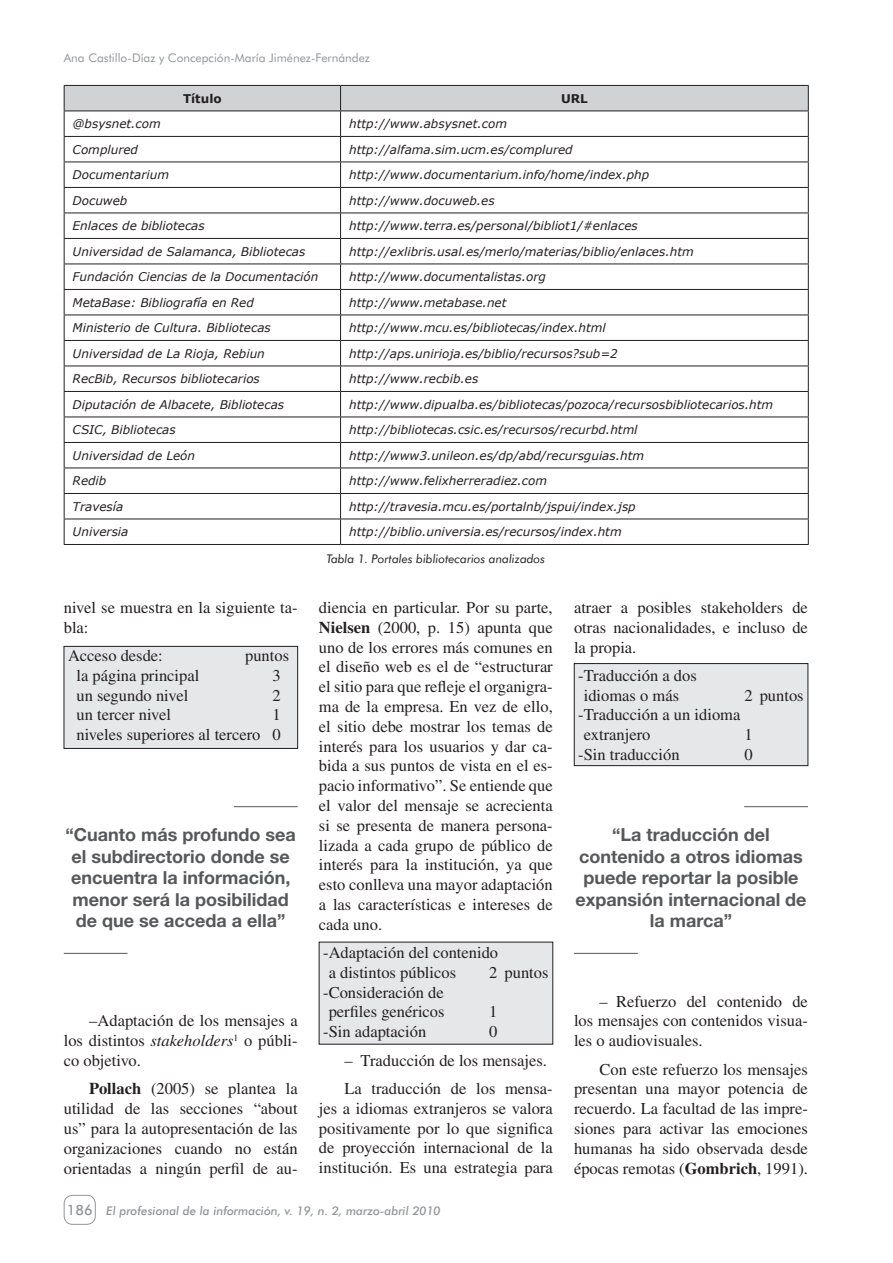
<style>
.page{position:relative;width:893px;height:1263px;background:#fff}
.page>*{position:absolute;margin:0;border:0;box-sizing:border-box;transform-origin:0 0}
.t1{font:700 18px/21.6px "Helvetica Neue";color:#57585a;text-align:center}
.t2{font:16.5px/19.8px "Times";color:#231f20;text-align:justify}
.t3{font:500 14.25px "Futura BT";color:#939598}
.t4{font:italic 12px "Verdana";color:#231f20}
.t5{font:italic 500 12px "Futura BT";color:#939598}
.t6{font:12px "Futura BT";color:#939598}
.t7{font:italic 12px "Futura BT";color:#231f20}
.t8{font:700 12px "Verdana";color:#231f20}
.s1{font-style:italic}
.s2{font-weight:700}
</style>
<div class="page">
<div style="left:64px;top:1195px;width:32px;height:30px;border:1px solid #939598;border-radius:9px"></div>
<div style="left:574px;top:663px;width:234px;height:103px;background:#e6e7e9"></div>
<div style="left:574px;top:663px;width:234px;height:103px;border:1px solid #231f20"></div>
<div style="left:319px;top:942px;width:234px;height:102px;background:#e6e7e9"></div>
<div style="left:64px;top:646px;width:234px;height:102px;background:#e6e7e9"></div>
<div style="left:64px;top:646px;width:234px;height:103px;border:1px solid #231f20"></div>
<hr style="left:234px;top:806px;width:64px;height:1px;background:#57585a">
<hr style="left:64px;top:953px;width:64px;height:1px;background:#57585a">
<hr style="left:744px;top:806px;width:64px;height:1px;background:#57585a">
<hr style="left:574px;top:953px;width:64px;height:1px;background:#57585a">
<svg style="left:64px;top:85px;width:745px;height:459px"></svg>
<hr style="left:64px;top:544px;width:277px;height:1px;background:#231f20">
<hr style="left:341px;top:544px;width:468px;height:1px;background:#231f20">
<p class="t6" style="left:64px;top:51px;width:308px">Ana Castillo-Díaz y Concepción-María Jiménez-Fernández</p>
<p class="t8" style="left:183px;top:91px;width:40px">Título</p>
<p class="t8" style="left:561px;top:91px;width:28px">URL</p>
<p class="t4" style="left:73px;top:116px;width:90px">@bsysnet.com</p>
<p class="t4" style="left:349px;top:116px;width:160px">http://www.absysnet.com</p>
<p class="t4" style="left:73px;top:142px;width:67px">Complured</p>
<p class="t4" style="left:349px;top:142px;width:225px">http://alfama.sim.ucm.es/complured</p>
<p class="t4" style="left:73px;top:167px;width:98px">Documentarium</p>
<p class="t4" style="left:349px;top:167px;width:302px">http://www.documentarium.info/home/index.php</p>
<p class="t4" style="left:73px;top:193px;width:56px">Docuweb</p>
<p class="t4" style="left:349px;top:193px;width:147px">http://www.docuweb.es</p>
<p class="t4" style="left:73px;top:218px;width:134px">Enlaces de bibliotecas</p>
<p class="t4" style="left:349px;top:218px;width:290px">http://www.terra.es/personal/bibliot1/#enlaces</p>
<p class="t4" style="left:73px;top:244px;width:234px">Universidad de Salamanca, Bibliotecas</p>
<p class="t4" style="left:349px;top:244px;width:346px">http://exlibris.usal.es/merlo/materias/biblio/enlaces.htm</p>
<p class="t4" style="left:73px;top:269px;width:247px">Fundación Ciencias de la Documentación</p>
<p class="t4" style="left:349px;top:269px;width:198px">http://www.documentalistas.org</p>
<p class="t4" style="left:73px;top:295px;width:183px">MetaBase: Bibliografía en Red</p>
<p class="t4" style="left:349px;top:295px;width:159px">http://www.metabase.net</p>
<p class="t4" style="left:73px;top:320px;width:200px">Ministerio de Cultura. Bibliotecas</p>
<p class="t4" style="left:349px;top:320px;width:258px">http://www.mcu.es/bibliotecas/index.html</p>
<p class="t4" style="left:73px;top:346px;width:194px">Universidad de La Rioja, Rebiun</p>
<p class="t4" style="left:349px;top:346px;width:270px">http://aps.unirioja.es/biblio/recursos?sub=2</p>
<p class="t4" style="left:73px;top:371px;width:189px">RecBib, Recursos bibliotecarios</p>
<p class="t4" style="left:349px;top:371px;width:131px">http://www.recbib.es</p>
<p class="t4" style="left:73px;top:397px;width:213px">Diputación de Albacete, Bibliotecas</p>
<p class="t4" style="left:349px;top:397px;width:426px">http://www.dipualba.es/bibliotecas/pozoca/recursosbibliotecarios.htm</p>
<p class="t4" style="left:73px;top:422px;width:105px">CSIC, Bibliotecas</p>
<p class="t4" style="left:349px;top:422px;width:290px">http://bibliotecas.csic.es/recursos/recurbd.html</p>
<p class="t4" style="left:73px;top:448px;width:124px">Universidad de León</p>
<p class="t4" style="left:349px;top:448px;width:297px">http://www3.unileon.es/dp/abd/recursguias.htm</p>
<p class="t4" style="left:73px;top:473px;width:35px">Redib</p>
<p class="t4" style="left:349px;top:473px;width:200px">http://www.felixherreradiez.com</p>
<p class="t4" style="left:73px;top:499px;width:52px">Travesía</p>
<p class="t4" style="left:349px;top:499px;width:288px">http://travesia.mcu.es/portalnb/jspui/index.jsp</p>
<p class="t4" style="left:73px;top:524px;width:57px">Universia</p>
<p class="t4" style="left:349px;top:524px;width:274px">http://biblio.universia.es/recursos/index.htm</p>
<p class="t7" style="left:327px;top:551px;width:220px">Tabla 1. Portales bibliotecarios analizados</p>
<p class="t2" style="left:64px;top:597px;width:235px">nivel se muestra en la siguiente ta&shy;bla:</p>
<p class="t2" style="left:68px;top:645px;width:96px">Acceso desde:</p>
<p class="t2" style="left:245px;top:645px;width:46px">puntos</p>
<p class="t2" style="left:77px;top:665px;width:124px">la página principal</p>
<p class="t2" style="left:272px;top:665px;width:10px">3</p>
<p class="t2" style="left:77px;top:685px;width:113px">un segundo nivel</p>
<p class="t2" style="left:272px;top:685px;width:10px">2</p>
<p class="t2" style="left:77px;top:705px;width:96px">un tercer nivel</p>
<p class="t2" style="left:76px;top:705px;width:206px;text-align:right">1<br>niveles superiores al tercero 0</p>
<p class="t1" style="left:66px;top:823px;width:232px">“Cuanto más profundo sea el subdirectorio donde se encuentra la información, menor será la posibilidad de que se acceda a ella”</p>
<p class="t2" style="left:64px;top:1011px;width:235px;text-indent:26px">–Adaptación de los mensajes a los distintos <span class="s1">stakeholders</span><sup>1</sup> o públi&shy;co objetivo.</p>
<p class="t2" style="left:64px;top:1079px;width:235px;text-indent:26px"><span class="s2">Pollach</span> (2005) se plantea la utilidad de las secciones “about us” para la autopresentación de las organizaciones cuando no están orientadas a ningún perfil de au-</p>
<p class="t2" style="left:319px;top:597px;width:235px">diencia en particular. Por su parte, <span class="s2">Nielsen</span> (2000, p. 15) apunta que uno de los errores más comunes en el diseño web es el de “estructurar el sitio para que refleje el organigra&shy;ma de la empresa. En vez de ello, el sitio debe mostrar los temas de interés para los usuarios y dar ca&shy;bida a sus puntos de vista en el es&shy;pacio informativo”. Se entiende que el valor del mensaje se acrecienta si se presenta de manera persona&shy;lizada a cada grupo de público de interés para la institución, ya que esto conlleva una mayor adaptación a las características e intereses de cada uno.</p>
<p class="t2" style="left:329px;top:942px;width:171px;text-indent:-5px">-Adaptación del contenido a distintos públicos</p>
<p class="t2" style="left:489px;top:962px;width:61px">2 puntos</p>
<p class="t2" style="left:323px;top:982px;width:123px;text-align:center">-Consideración de perfiles genéricos</p>
<p class="t2" style="left:489px;top:1002px;width:10px">1</p>
<p class="t2" style="left:323px;top:1022px;width:105px">-Sin adaptación</p>
<p class="t2" style="left:489px;top:1022px;width:10px">0</p>
<p class="t2" style="left:344px;top:1046px;width:210px;line-height:28.3px">– Traducción de los mensajes.<br>La traducción de los mensa-</p>
<p class="t2" style="left:319px;top:1098px;width:235px">jes a idiomas extranjeros se valora positivamente por lo que significa de proyección internacional de la institución. Es una estrategia para</p>
<p class="t3" style="left:67px;top:1201px;width:27px">186</p>
<p class="t5" style="left:106px;top:1203px;width:336px">El profesional de la información, v. 19, n. 2, marzo-abril 2010</p>
<p class="t2" style="left:574px;top:597px;width:235px">atraer a posibles stakeholders de otras nacionalidades, e incluso de la propia.</p>
<p class="t2" style="left:584px;top:665px;width:115px;text-indent:-5px">-Traducción a dos idiomas o más</p>
<p class="t2" style="left:744px;top:685px;width:61px">2 puntos</p>
<p class="t2" style="left:584px;top:705px;width:158px;text-indent:-5px">-Traducción a un idioma extranjero</p>
<p class="t2" style="left:744px;top:725px;width:10px">1</p>
<p class="t2" style="left:578px;top:744px;width:103px">-Sin traducción</p>
<p class="t2" style="left:744px;top:744px;width:10px">0</p>
<p class="t1" style="left:575px;top:823px;width:233px">“La traducción del contenido a otros idiomas puede reportar la posible expansión internacional de la marca”</p>
<p class="t2" style="left:574px;top:991px;width:235px;text-indent:26px">– Refuerzo del contenido de los mensajes con contenidos visua&shy;les o audiovisuales.</p>
<p class="t2" style="left:574px;top:1059px;width:235px;text-indent:26px">Con este refuerzo los mensajes presentan una mayor potencia de recuerdo. La facultad de las impre&shy;siones para activar las emociones humanas ha sido observada desde épocas remotas (<span class="s2">Gombrich</span>, 1991).</p>
</div>
